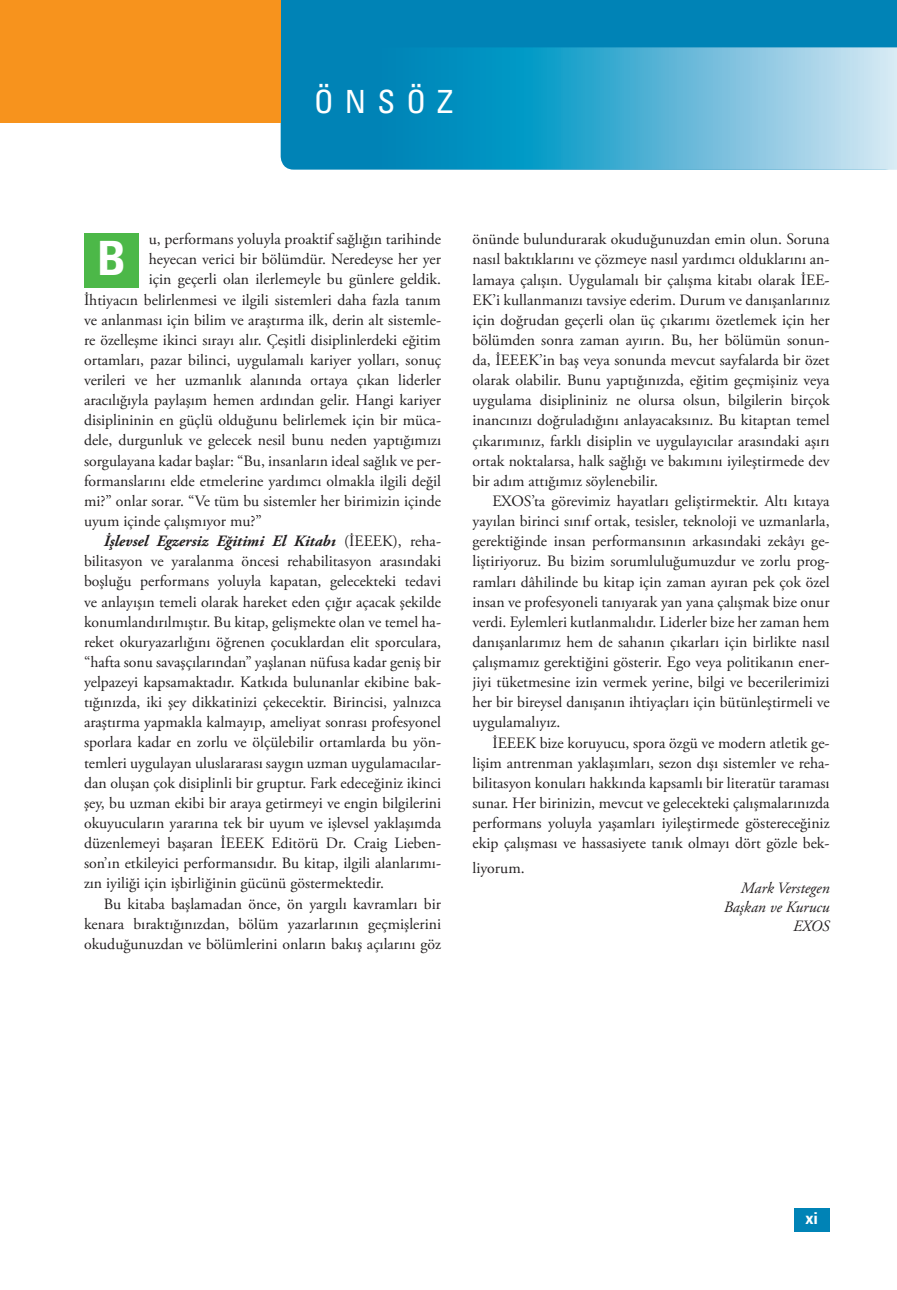
<style>
.page{position:relative;width:897px;height:1290px;background:#fff}
.page>*{position:absolute;margin:0;border:0;box-sizing:border-box;transform-origin:0 0}
.t1{font:700 47.25px "Univers LT Std 47 Cn Lt";color:#fff}
.t2{font:32.02px "Univers LT Std 57 Cn";letter-spacing:.35em;color:#fff}
.t3{font:700 16.45px "Univers LT Std 47 Cn Lt";color:#fff}
.t4{font:15.75px/20.1px "Garamondd";color:#231f20;text-align:justify}
.t5{font:italic 700 15.75px "Garamondd";color:#231f20}
.t6{font:italic 15.75px/19.2px "Garamondd";color:#231f20;text-align:right}
.s1{font-weight:400;font-style:normal}
</style>
<div class="page">
<div style="left:281px;top:0;width:616px;height:170px;background:#0083b6"></div>
<div style="left:0;top:0;width:281px;height:122px;background:#f7931d"></div>
<svg style="left:378px;top:47px;width:519px;height:123px;background:#50b1d3"></svg>
<div style="left:794px;top:1207px;width:36px;height:24px;background:#0083b6"></div>
<div style="left:84px;top:233px;width:54px;height:54px;background:#4cb848"></div>
<h2 class="t2" style="left:314px;top:81px;width:140px">ÖNSÖZ</h2>
<p class="t4" style="left:149px;top:230px;width:294px">u, performans yoluyla proaktif sağlığın tarihinde</p>
<p class="t4" style="left:149px;top:250px;width:294px">heyecan verici bir bölümdür. Neredeyse her yer</p>
<p class="t4" style="left:149px;top:270px;width:294px">için geçerli olan ilerlemeyle bu günlere geldik.</p>
<p class="t4" style="left:84px;top:290px;width:359px">İhtiyacın belirlenmesi ve ilgili sistemleri daha fazla tanım</p>
<p class="t4" style="left:84px;top:310px;width:359px">ve anlanması için bilim ve araştırma ilk, derin alt sistemle-</p>
<p class="t4" style="left:84px;top:330px;width:359px">re özelleşme ikinci sırayı alır. Çeşitli disiplinlerdeki eğitim</p>
<p class="t4" style="left:84px;top:350px;width:359px">ortamları, pazar bilinci, uygulamalı kariyer yolları, sonuç</p>
<p class="t4" style="left:84px;top:371px;width:359px">verileri ve her uzmanlık alanında ortaya çıkan liderler</p>
<p class="t4" style="left:84px;top:391px;width:359px">aracılığıyla paylaşım hemen ardından gelir. Hangi kariyer</p>
<p class="t4" style="left:84px;top:411px;width:359px">disiplininin en güçlü olduğunu belirlemek için bir müca-</p>
<p class="t4" style="left:84px;top:431px;width:359px">dele, durgunluk ve gelecek nesil bunu neden yaptığımızı</p>
<p class="t4" style="left:84px;top:451px;width:359px">sorgulayana kadar başlar: “Bu, insanların ideal sağlık ve per-</p>
<p class="t4" style="left:84px;top:471px;width:359px">formanslarını elde etmelerine yardımcı olmakla ilgili değil</p>
<p class="t4" style="left:84px;top:491px;width:359px">mi?” onlar sorar. “Ve tüm bu sistemler her birimizin içinde</p>
<p class="t4" style="left:84px;top:511px;width:179px">uyum içinde çalışmıyor mu?”</p>
<p class="t5" style="left:104px;top:532px;width:339px">İşlevsel Egzersiz Eğitimi El Kitabı <span class="s1">(İEEEK), reha-</span></p>
<p class="t4" style="left:84px;top:552px;width:359px">bilitasyon ve yaralanma öncesi rehabilitasyon arasındaki</p>
<p class="t4" style="left:84px;top:572px;width:359px">boşluğu performans yoluyla kapatan, gelecekteki tedavi</p>
<p class="t4" style="left:84px;top:592px;width:359px">ve anlayışın temeli olarak hareket eden çığır açacak şekilde</p>
<p class="t4" style="left:84px;top:612px;width:359px">konumlandırılmıştır. Bu kitap, gelişmekte olan ve temel ha-</p>
<p class="t4" style="left:84px;top:632px;width:359px">reket okuryazarlığını öğrenen çocuklardan elit sporculara,</p>
<p class="t4" style="left:84px;top:652px;width:359px">“hafta sonu savaşçılarından” yaşlanan nüfusa kadar geniş bir</p>
<p class="t4" style="left:84px;top:672px;width:359px">yelpazeyi kapsamaktadır. Katkıda bulunanlar ekibine bak-</p>
<p class="t4" style="left:84px;top:693px;width:359px">tığınızda, iki şey dikkatinizi çekecektir. Birincisi, yalnızca</p>
<p class="t4" style="left:84px;top:713px;width:359px">araştırma yapmakla kalmayıp, ameliyat sonrası profesyonel</p>
<p class="t4" style="left:84px;top:733px;width:359px">sporlara kadar en zorlu ve ölçülebilir ortamlarda bu yön-</p>
<p class="t4" style="left:84px;top:753px;width:359px">temleri uygulayan uluslararası saygın uzman uygulamacılar-</p>
<p class="t4" style="left:84px;top:773px;width:359px">dan oluşan çok disiplinli bir gruptur. Fark edeceğiniz ikinci</p>
<p class="t4" style="left:84px;top:793px;width:359px">şey, bu uzman ekibi bir araya getirmeyi ve engin bilgilerini</p>
<p class="t4" style="left:84px;top:813px;width:359px">okuyucuların yararına tek bir uyum ve işlevsel yaklaşımda</p>
<p class="t4" style="left:84px;top:833px;width:359px">düzenlemeyi başaran İEEEK Editörü Dr. Craig Lieben-</p>
<p class="t4" style="left:84px;top:854px;width:359px">son’ın etkileyici performansıdır. Bu kitap, ilgili alanlarımı-</p>
<p class="t4" style="left:84px;top:874px;width:301px">zın iyiliği için işbirliğinin gücünü göstermektedir.</p>
<p class="t4" style="left:104px;top:894px;width:339px">Bu kitaba başlamadan önce, ön yargılı kavramları bir</p>
<p class="t4" style="left:84px;top:914px;width:359px">kenara bıraktığınızdan, bölüm yazarlarının geçmişlerini</p>
<p class="t4" style="left:84px;top:934px;width:359px">okuduğunuzdan ve bölümlerini onların bakış açılarını göz</p>
<h1 class="t1" style="left:97px;top:229px;width:30px">B</h1>
<p class="t4" style="left:473px;top:230px;width:359px">önünde bulundurarak okuduğunuzdan emin olun. Soruna nasıl baktıklarını ve çözmeye nasıl yardımcı olduklarını an&shy;lamaya çalışın. Uygulamalı bir çalışma kitabı olarak İEE-EK’i kullanmanızı tavsiye ederim. Durum ve danışanlarınız için doğrudan geçerli olan üç çıkarımı özetlemek için her bölümden sonra zaman ayırın. Bu, her bölümün sonun&shy;da, İEEEK’in baş veya sonunda mevcut sayfalarda bir özet olarak olabilir. Bunu yaptığınızda, eğitim geçmişiniz veya uygulama disiplininiz ne olursa olsun, bilgilerin birçok inancınızı doğruladığını anlayacaksınız. Bu kitaptan temel çıkarımınız, farklı disiplin ve uygulayıcılar arasındaki aşırı ortak noktalarsa, halk sağlığı ve bakımını iyileştirmede dev bir adım attığımız söylenebilir.</p>
<p class="t4" style="left:473px;top:491px;width:359px;text-indent:20px">EXOS’ta görevimiz hayatları geliştirmektir. Altı kıtaya yayılan birinci sınıf ortak, tesisler, teknoloji ve uzmanlarla, gerektiğinde insan performansının arkasındaki zekâyı ge&shy;liştiriyoruz. Bu bizim sorumluluğumuzdur ve zorlu prog&shy;ramları dâhilinde bu kitap için zaman ayıran pek çok özel insan ve profesyoneli tanıyarak yan yana çalışmak bize onur verdi. Eylemleri kutlanmalıdır. Liderler bize her zaman hem danışanlarımız hem de sahanın çıkarları için birlikte nasıl çalışmamız gerektiğini gösterir. Ego veya politikanın ener&shy;jiyi tüketmesine izin vermek yerine, bilgi ve becerilerimizi her bir bireysel danışanın ihtiyaçları için bütünleştirmeli ve uygulamalıyız.</p>
<p class="t4" style="left:473px;top:733px;width:359px;text-indent:20px">İEEEK bize koruyucu, spora özgü ve modern atletik ge&shy;lişim antrenman yaklaşımları, sezon dışı sistemler ve reha&shy;bilitasyon konuları hakkında kapsamlı bir literatür taraması sunar. Her birinizin, mevcut ve gelecekteki çalışmalarınızda performans yoluyla yaşamları iyileştirmede göstereceğiniz ekip çalışması ve hassasiyete tanık olmayı dört gözle bek-</p>
<p class="t4" style="left:473px;top:859px;width:54px">liyorum.</p>
<p class="t6" style="left:724px;top:878px;width:107px">Mark Verstegen<br>Başkan ve Kurucu<br>EXOS</p>
<p class="t3" style="left:805px;top:1208px;width:14px">xi</p>
</div>
